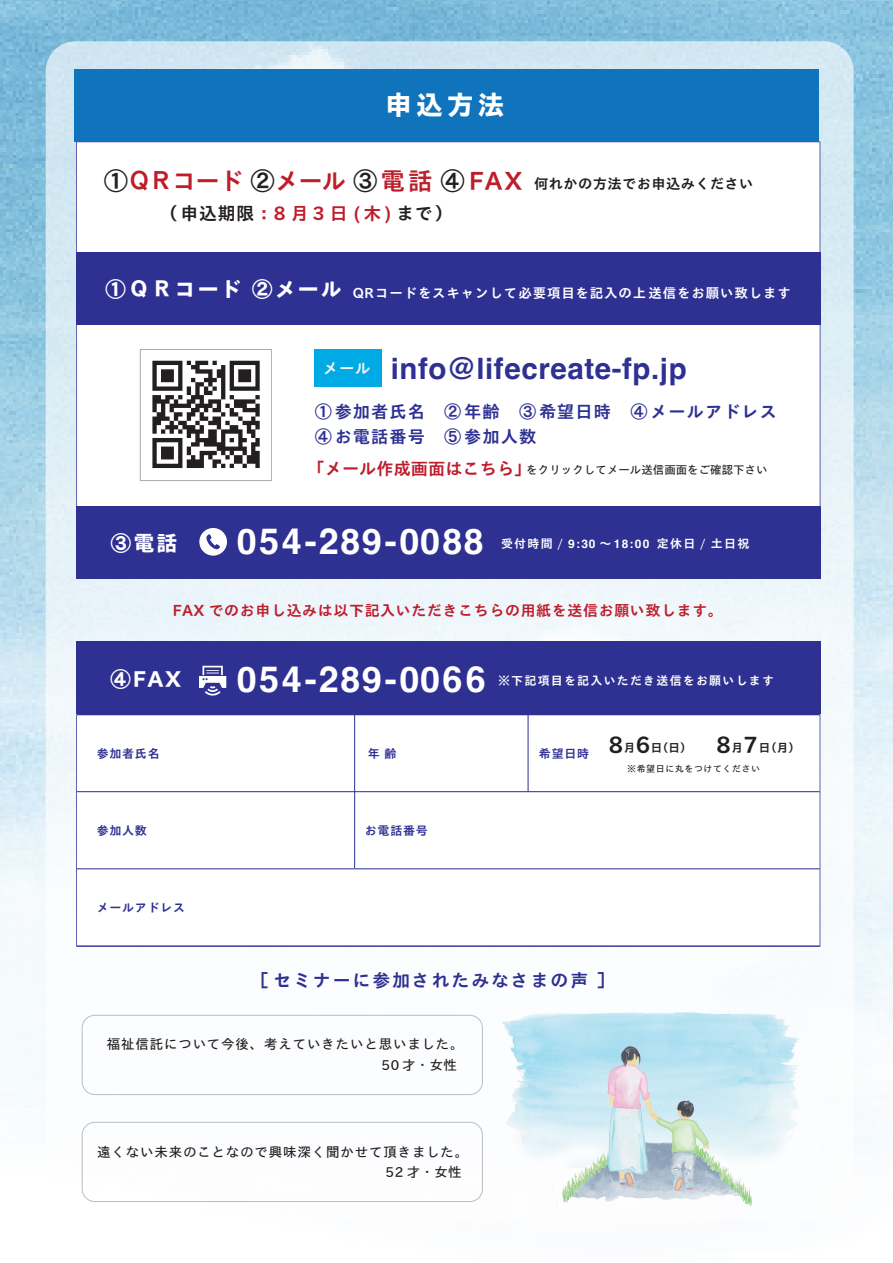
<style>
.page{position:relative;width:893px;height:1263px;background:#fff}
.page>*{position:absolute;margin:0;border:0;box-sizing:border-box;transform-origin:0 0}
.t1{font:700 36px "Helvetica";letter-spacing:.05em;color:#fff}
.t2{font:700 29.55px "Helvetica";letter-spacing:.02em;color:#2e3092}
.t3{font:700 expanded 27px "TB Go Std";color:#fff}
.t4{font:700 expanded 21px "TB Go Std";letter-spacing:.1em;color:#fff}
.t5{font:700 18px "TB Go Std";letter-spacing:.1em;color:#2e3092}
.t6{font:700 17.85px "TB Go Std";letter-spacing:.04em;color:#231f20}
.t7{font:700 17.25px/25.5px "TB Go Std";letter-spacing:.06em;color:#2e3092}
.t8{font:700 15px "TB Go Std";letter-spacing:.04em;color:#be1d2c}
.t9{font:700 14.4px "TB Go Std";letter-spacing:.02em;color:#231f20}
.t10{font:500 13.5px/20.2px "TB Go Std";letter-spacing:.06em;color:#231f20}
.t11{font:700 13.5px "TB Go Std";letter-spacing:.06em;color:#fff}
.t12{font:700 12px "TB Go Std";letter-spacing:.1em;color:#fff}
.t13{font:700 12px "TB Go Std";letter-spacing:.06em;color:#2e3092}
.t14{font:700 11.7px "TB Go Std";color:#231f20}
.t15{font:500 11.55px "TB Go Std";color:#231f20}
.t16{font:500 9px "TB Go Std";letter-spacing:.06em;color:#231f20}
.s1{font-size:24.45px}
.s2{font-size:24.45px;color:#be1d2c}
.s3{color:#be1d2c}
.s4{font-stretch:expanded;font-size:21px}
.s5{font-family:"TB Go Std";font-size:15.45px;color:#f2f3f4}
.s6{font-weight:700;font-size:17.25px;color:#be1d2c}
.s7{font-family:"Helvetica"}
.s8{font-size:12px;color:#2e3092}
.s9{font-size:21.9px}
</style>
<div class="page">
<img style="left:0;top:0;width:893px;height:1143px">
<div style="left:46px;top:41px;width:808px;height:1178px;background:linear-gradient(to bottom,#cbe2ef,#fff);border-radius:30px"></div>
<svg style="left:76px;top:324px;width:744px;height:182px"></svg>
<div style="left:76px;top:506px;width:744px;height:73px;background:#2e3092"></div>
<svg style="left:76px;top:141px;width:744px;height:111px"></svg>
<div style="left:75px;top:69px;width:744px;height:72px;background:#1074bc"></div>
<div style="left:76px;top:252px;width:744px;height:72px;background:#2e3092"></div>
<svg style="left:199px;top:528px;width:28px;height:28px"></svg>
<svg style="left:76px;top:714px;width:744px;height:233px"></svg>
<div style="left:76px;top:642px;width:744px;height:72px;background:#2e3092"></div>
<hr style="left:77px;top:791px;width:743px;height:1px;background:#2e3092">
<hr style="left:77px;top:714px;width:743px;height:1px;background:#2e3092">
<hr style="left:77px;top:868px;width:743px;height:1px;background:#2e3092">
<hr style="left:77px;top:945px;width:743px;height:1px;background:#2e3092">
<hr style="left:528px;top:715px;width:1px;height:76px;background:#2e3092">
<hr style="left:354px;top:715px;width:1px;height:153px;background:#2e3092">
<svg style="left:199px;top:666px;width:27px;height:30px"></svg>
<img style="left:496px;top:1005px;width:313px;height:200px">
<div style="left:82px;top:1015px;width:401px;height:80px;border:1px solid #bcbdc0;border-radius:13px"></div>
<div style="left:82px;top:1122px;width:401px;height:80px;border:1px solid #bcbdc0;border-radius:13px"></div>
<div style="left:315px;top:349px;width:67px;height:38px;background:#00abe5"></div>
<svg style="left:140px;top:349px;width:132px;height:132px"></svg>
<div style="left:142px;top:350px;width:128px;height:129px;background:#fff"></div>
<svg style="left:152px;top:361px;width:108px;height:107px"></svg>
<h3 class="t3" style="left:385px;top:84px;width:121px">申込方法</h3>
<p class="t9" style="left:104px;top:173px;width:651px"><span class="s1">①</span><span class="s2">ＱＲコード</span> <span class="s1">②</span><span class="s2">メール</span> <span class="s1">③</span><span class="s2">電話</span> <span class="s1">④</span> <span class="s2">FAX</span> 何れかの方法でお申込みください</p>
<h3 class="t6" style="left:160px;top:199px;width:294px">（申込期限<span class="s3">：8 月 3 日 (木)</span> まで）</h3>
<p class="t11" style="left:105px;top:282px;width:687px"><span class="s4">①ＱＲコード ②メール</span> QRコードをスキャンして必要項目を記入の上送信をお願い致します</p>
<h2 class="t2" style="left:323px;top:350px;width:365px"><span class="s5">メール</span> info@lifecreate-fp.jp</h2>
<p class="t7" style="left:315px;top:398px;width:464px">①参加者氏名　②年齢　③希望日時　④メールアドレス<br>④お電話番号　⑤参加人数</p>
<p class="t15" style="left:308px;top:461px;width:462px"><span class="s6">「メール作成画面はこちら」</span>をクリックしてメール送信画面をご確認下さい</p>
<h3 class="t4" style="left:110px;top:526px;width:69px">③電話</h3>
<h1 class="t1" style="left:237px;top:519px;width:248px">054-289-0088</h1>
<p class="t12" style="left:501px;top:534px;width:250px">受付時間 / <span class="s7">9:30</span> ～<span class="s7">18:00</span> 定休日 / 土日祝</p>
<p class="t8" style="left:173px;top:598px;width:552px">FAX でのお申し込みは以下記入いただきこちらの用紙を送信お願い致します。</p>
<h3 class="t4" style="left:110px;top:663px;width:73px">④FAX</h3>
<h1 class="t1" style="left:237px;top:657px;width:250px">054-289-0066</h1>
<p class="t12" style="left:498px;top:671px;width:278px">※下記項目を記入いただき送信をお願いします</p>
<p class="t13" style="left:97px;top:744px;width:64px">参加者氏名</p>
<p class="t13" style="left:368px;top:744px;width:30px">年 齢</p>
<p class="t13" style="left:97px;top:821px;width:52px">参加人数</p>
<p class="t13" style="left:365px;top:821px;width:64px">お電話番号</p>
<p class="t13" style="left:97px;top:898px;width:90px">メールアドレス</p>
<p class="t14" style="left:539px;top:738px;width:262px"><span class="s8">希望日時</span> <span class="s9">8</span>月<span class="s9">6</span>日（日） <span class="s9">8</span>月<span class="s9">7</span>日（月）</p>
<p class="t16" style="left:627px;top:762px;width:135px">※希望日に丸をつけてください</p>
<h3 class="t5" style="left:251px;top:966px;width:365px">［ セミナーに参加されたみなさまの声 ］</h3>
<p class="t10" style="left:382px;top:1033px;width:84px;text-indent:-275px">福祉信託について今後、考えていきたいと思いました。<br>50 才・女性</p>
<p class="t10" style="left:385px;top:1141px;width:85px;text-indent:-288px">遠くない未来のことなので興味深く聞かせて頂きました。<br>52 才・女性</p>
</div>
